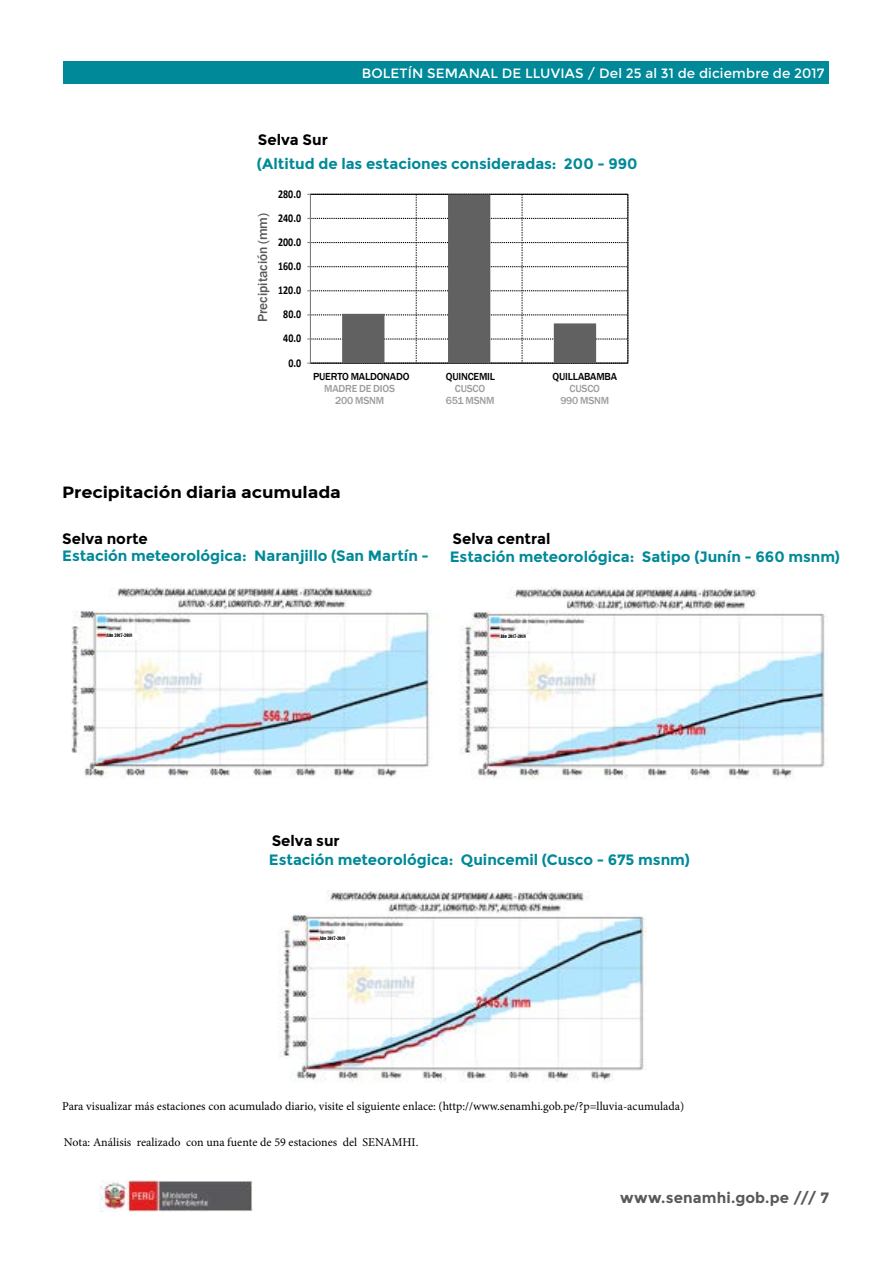
<style>
.page{position:relative;width:893px;height:1263px;background:#fff}
.page>*{position:absolute;margin:0;border:0;box-sizing:border-box;transform-origin:0 0}
.t1{font:700 16.35px "Montserrat";letter-spacing:-.005em;color:#000;scale:1.1 1}
.t2{font:700 15px "Montserrat";color:#008998}
.t3{font:700 15px "Montserrat";color:#000}
.t4{font:700 15px "Montserrat";letter-spacing:.01em;color:#58595b}
.t5{font:13.5px "Montserrat";letter-spacing:.015em;color:#fff}
.t6{font:500 13.5px "Franklin Gothic";color:#58595b}
.t7{font:12px "Minion Pro";color:#000}
.t8{font:700 11.85px "Calibri";letter-spacing:.005em;color:#000;scale:.84 1}
.t9{font:500 10.5px "Franklin Gothic";letter-spacing:-.02em;color:#9c9d9f}
.t10{font:500 10.5px "Franklin Gothic";letter-spacing:-.02em;color:#000}
.t11{font:condensed 4.5px "Bernard";color:#000}
</style>
<div class="page">
<img style="left:99px;top:1180px;width:153px;height:31px">
<img style="left:71px;top:588px;width:361px;height:190px">
<img style="left:460px;top:588px;width:368px;height:191px">
<img style="left:279px;top:890px;width:368px;height:192px">
<div style="left:63px;top:61px;width:766px;height:23px;background:#008998"></div>
<div style="left:500px;top:635px;width:31px;height:6px;background:#fff"></div>
<div style="left:107px;top:633px;width:31px;height:6px;background:#fff"></div>
<div style="left:320px;top:936px;width:30px;height:6px;background:#fff"></div>
<svg style="left:307px;top:194px;width:322px;height:170px"></svg>
<p class="t5" style="left:362px;top:65px;width:172px">BOLETÍN SEMANAL DE LLU</p>
<p class="t5" style="left:551px;top:65px;width:275px">VIAS / Del 25 al 31 de diciembre de 2017</p>
<p class="t3" style="left:258px;top:131px;width:71px">Selva Sur</p>
<p class="t2" style="left:257px;top:155px;width:382px">(Altitud de las estaciones consideradas: 200 - 990</p>
<p class="t6" style="left:254px;top:322px;width:110px;rotate:-90deg">PRECIPITACIÓN (MM)</p>
<p class="t8" style="left:278px;top:185px;width:29px">280.0</p>
<p class="t8" style="left:278px;top:210px;width:29px">240.0</p>
<p class="t8" style="left:278px;top:234px;width:29px">200.0</p>
<p class="t8" style="left:278px;top:258px;width:29px">160.0</p>
<p class="t8" style="left:278px;top:282px;width:29px">120.0</p>
<p class="t8" style="left:283px;top:306px;width:23px">80.0</p>
<p class="t8" style="left:283px;top:330px;width:23px">40.0</p>
<p class="t8" style="left:288px;top:354px;width:17px">0.0</p>
<p class="t10" style="left:313px;top:370px;width:98px">PUERTO MALDONADO</p>
<p class="t10" style="left:446px;top:370px;width:51px">QUINCEMIL</p>
<p class="t10" style="left:553px;top:370px;width:66px">QUILLABAMBA</p>
<p class="t9" style="left:324px;top:382px;width:72px">MADRE DE DIOS</p>
<p class="t9" style="left:455px;top:382px;width:32px">CUSCO</p>
<p class="t9" style="left:570px;top:382px;width:32px">CUSCO</p>
<p class="t9" style="left:335px;top:394px;width:27px">200 MSNM</p>
<p class="t9" style="left:446px;top:394px;width:27px">651 MSNM</p>
<p class="t9" style="left:560px;top:394px;width:28px">990 MSNM</p>
<h1 class="t1" style="left:62px;top:483px;width:255px">Precipitación diaria acumulada</h1>
<p class="t3" style="left:62px;top:529px;width:87px">Selva norte</p>
<p class="t3" style="left:453px;top:529px;width:99px">Selva central</p>
<p class="t2" style="left:62px;top:547px;width:368px">Estación meteorológica: Naranjillo (San Martín -</p>
<p class="t2" style="left:450px;top:548px;width:392px">Estación meteorológica: Satipo (Junín - 660 msnm)</p>
<p class="t11" style="left:107px;top:632px;width:27px">Año 2017-2018</p>
<p class="t11" style="left:500px;top:634px;width:27px">Año 2017-2018</p>
<p class="t3" style="left:272px;top:832px;width:70px">Selva sur</p>
<p class="t2" style="left:269px;top:850px;width:423px">Estación meteorológica: Quincemil (Cusco - 675 msnm)</p>
<p class="t11" style="left:320px;top:935px;width:27px">Año 2017-2018</p>
<p class="t7" style="left:62px;top:1098px;width:624px">Para visualizar más estaciones con acumulado diario, visite el siguiente enlace: (http://www.senamhi.gob.pe/?p=lluvia-acumulada)</p>
<p class="t7" style="left:64px;top:1134px;width:356px">Nota: Análisis realizado con una fuente de 59 estaciones del SENAMHI.</p>
<p class="t4" style="left:620px;top:1189px;width:211px">www.senamhi.gob.pe /// 7</p>
</div>
